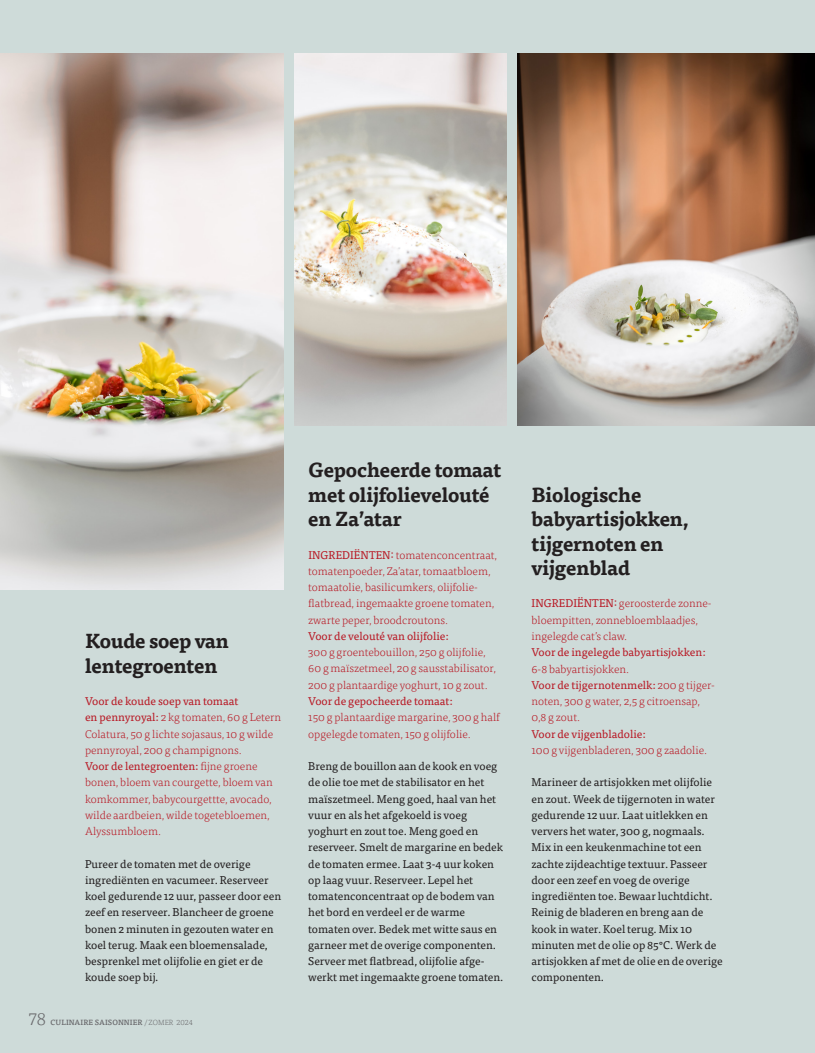
<style>
.page{position:relative;width:815px;height:1053px;background:#fff}
.page>*{position:absolute;margin:0;border:0;box-sizing:border-box;transform-origin:0 0}
.t1{font:700 20px/24.4px "Tisa Pro";letter-spacing:-.01em;color:#231f20}
.t2{font:300 17.5px "Tisa Pro";color:#69696c}
.t3{font:11.25px/16.2px "Tisa Pro";color:#231f20}
.t4{font:300 11.25px/16.2px "Tisa Pro";color:#b81824}
.t5{font:11.25px "Tisa Pro";color:#b81824}
.t6{font:500 7.5px "Tisa Pro";letter-spacing:.01em;color:#69696c}
.s1{font-weight:400}
.s2{font-weight:300}
</style>
<div class="page">
<div style="left:0;top:0;width:815px;height:1052px;background:#cedbd9"></div>
<img style="left:517px;top:53px;width:298px;height:372px">
<img style="left:294px;top:53px;width:213px;height:372px">
<img style="left:0;top:53px;width:283px;height:536px">
<h1 class="t1" style="left:85px;top:627px;width:145px">Koude soep van lentegroenten</h1>
<p class="t4" style="left:85px;top:692px;width:198px"><span class="s1">Voor de koude soep van tomaat<br>en pennyroyal:</span> 2 kg tomaten, 60 g Letern Colatura, 50 g lichte sojasaus, 10 g wilde pennyroyal, 200 g champignons.<br><span class="s1">Voor de lentegroenten:</span> fijne groene bonen, bloem van courgette, bloem van komkommer, babycourgettte, avocado, wilde aardbeien, wilde togetebloemen, Alyssumbloem.</p>
<p class="t3" style="left:85px;top:854px;width:198px">Pureer de tomaten met de overige ingrediënten en vacumeer. Reserveer koel gedurende 12 uur, passeer door een zeef en reserveer. Blancheer de groene bonen 2 minuten in gezouten water en koel terug. Maak een bloemensalade, besprenkel met olijfolie en giet er de koude soep bij.</p>
<h2 class="t2" style="left:28px;top:1006px;width:19px">78</h2>
<p class="t6" style="left:51px;top:1015px;width:144px">CULINAIRE SAISONNIER <span class="s2">/ ZOMER 2024</span></p>
<h1 class="t1" style="left:308px;top:457px;width:195px">Gepocheerde tomaat met olijfolievelouté en Za’atar</h1>
<p class="t4" style="left:308px;top:546px;width:190px"><span class="s1">INGREDIËNTEN:</span> tomatenconcentraat, tomatenpoeder, Za’atar, tomaatbloem, tomaatolie, basilicumkers, olijfolie&shy;flatbread, ingemaakte groene tomaten, zwarte peper, broodcroutons.</p>
<p class="t5" style="left:308px;top:627px;width:142px">Voor de velouté van olijfolie:</p>
<p class="t4" style="left:308px;top:643px;width:189px">300 g groentebouillon, 250 g olijfolie,<br>60 g maïszetmeel, 20 g sausstabilisator,<br>200 g plantaardige yoghurt, 10 g zout.</p>
<p class="t5" style="left:308px;top:692px;width:146px">Voor de gepocheerde tomaat:</p>
<p class="t4" style="left:308px;top:708px;width:193px">150 g plantaardige margarine, 300 g half opgelegde tomaten, 150 g olijfolie.</p>
<p class="t3" style="left:308px;top:757px;width:197px">Breng de bouillon aan de kook en voeg de olie toe met de stabilisator en het maïszetmeel. Meng goed, haal van het vuur en als het afgekoeld is voeg yoghurt en zout toe. Meng goed en reserveer. Smelt de margarine en bedek de tomaten ermee. Laat 3-4 uur koken op laag vuur. Reserveer. Lepel het tomatenconcentraat op de bodem van het bord en verdeel er de warme tomaten over. Bedek met witte saus en garneer met de overige componenten.<br>Serveer met flatbread, olijfolie afge&shy;werkt met ingemaakte groene tomaten.</p>
<h1 class="t1" style="left:531px;top:481px;width:158px">Biologische babyartisjokken, tijgernoten en vijgenblad</h1>
<p class="t4" style="left:531px;top:595px;width:182px"><span class="s1">INGREDIËNTEN:</span> geroosterde zonne&shy;bloempitten, zonnebloemblaadjes, ingelegde cat’s claw.</p>
<p class="t5" style="left:531px;top:644px;width:176px">Voor de ingelegde babyartisjokken:</p>
<p class="t4" style="left:531px;top:660px;width:184px">6-8 babyartisjokken.<br><span class="s1">Voor de tijgernotenmelk:</span> 200 g tijger&shy;noten, 300 g water, 2,5 g citroensap,<br>0,8 g zout.</p>
<p class="t5" style="left:531px;top:725px;width:116px">Voor de vijgenbladolie:</p>
<p class="t4" style="left:531px;top:741px;width:177px">100 g vijgenbladeren, 300 g zaadolie.</p>
<p class="t3" style="left:531px;top:773px;width:193px">Marineer de artisjokken met olijfolie en zout. Week de tijgernoten in water gedurende 12 uur. Laat uitlekken en ververs het water, 300 g, nogmaals.<br>Mix in een keukenmachine tot een zachte zijdeachtige textuur. Passeer door een zeef en voeg de overige ingrediënten toe. Bewaar luchtdicht.<br>Reinig de bladeren en breng aan de kook in water. Koel terug. Mix 10 minuten met de olie op 85°C. Werk de artisjokken af met de olie en de overige componenten.</p>
</div>
